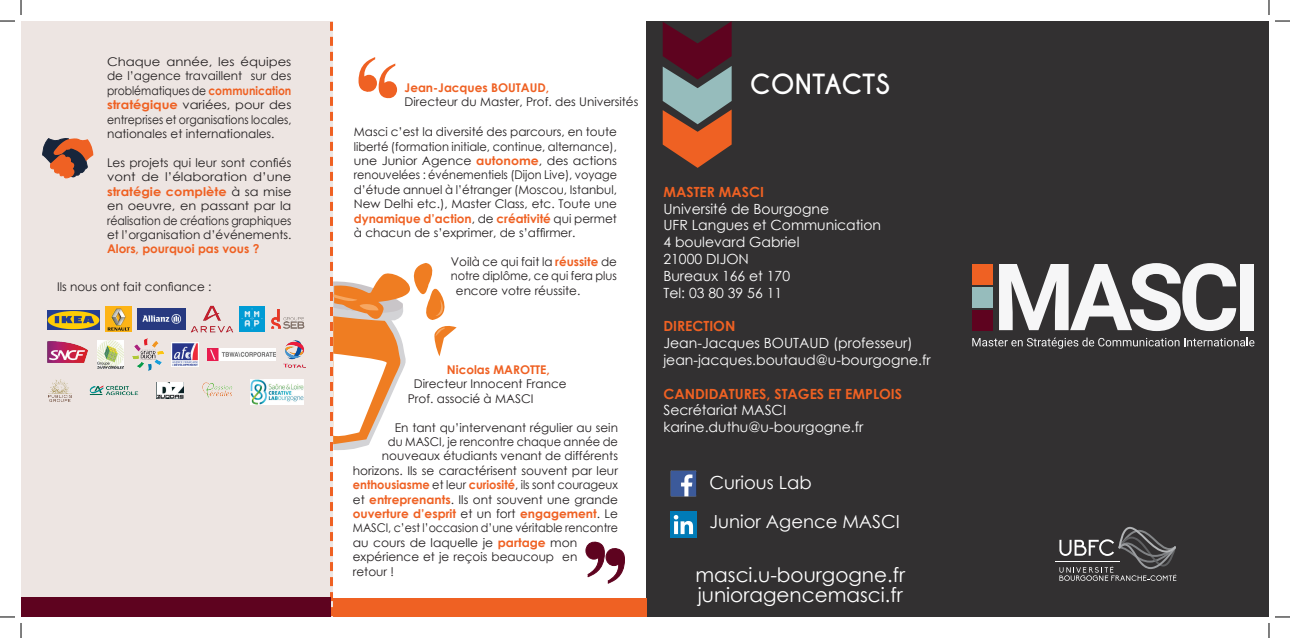
<style>
.page{position:relative;width:1290px;height:638px;background:#fff}
.page>*{position:absolute;margin:0;border:0;box-sizing:border-box;transform-origin:0 0}
.t1{font:700 26px "Caviar Dreams";color:#fff}
.t2{font:20px/19.8px "Century Gothic";color:#fff}
.t3{font:18px "Century Gothic";color:#fff}
.t4{font:14px/16.8px "Century Gothic";color:#fff}
.t5{font:700 14px "Century Gothic";color:#ef6123}
.t6{font:12px/14.4px "Century Gothic";color:#231f20;text-align:justify}
.t7{font:12px/14.4px "Century Gothic";color:#231f20;text-align:justify;scale:1.1 1}
.t8{font:12px "Century Gothic";color:#231f20;scale:.95 1}
.t9{font:700 12px "Century Gothic";color:#ef6123}
.t10{font:12px "Century Gothic";color:#231f20;scale:.92 1}
.s1{font-weight:700;color:#ef6123}
.s2{font-weight:400;color:#231f20}
</style>
<div class="page">
<div style="left:956px;top:21px;width:312px;height:595px;background:#323031"></div>
<div style="left:646px;top:21px;width:310px;height:595px;background:#323031"></div>
<img style="left:670px;top:511px;width:26px;height:25px">
<svg style="left:662px;top:22px;width:69px;height:146px"></svg>
<img style="left:670px;top:470px;width:26px;height:26px">
<hr style="left:1055px;top:560px;width:64px;height:1px;background:#fff">
<svg style="left:1059px;top:526px;width:117px;height:54px"></svg>
<div style="left:333px;top:598px;width:313px;height:18px;background:#ef6123"></div>
<div style="left:585px;top:541px;width:17px;height:18px;border:1px solid #5f0320;border-radius:50%"></div>
<svg style="left:586px;top:541px;width:39px;height:43px"></svg>
<div style="left:972px;top:264px;width:21px;height:21px;background:#ef6123"></div>
<div style="left:972px;top:287px;width:21px;height:21px;background:#96bcbc"></div>
<div style="left:972px;top:310px;width:21px;height:20px;background:#5e031f"></div>
<svg style="left:999px;top:263px;width:237px;height:68px"></svg>
<div style="left:1240px;top:264px;width:13px;height:66px;background:#f6f6f7"></div>
<svg style="left:972px;top:337px;width:282px;height:11px"></svg>
<svg style="left:0;top:0;width:456px;height:637px"></svg>
<svg style="left:1268px;top:0;width:21px;height:22px"></svg>
<svg style="left:1268px;top:616px;width:21px;height:21px"></svg>
<p class="t7" style="left:107px;top:54px;width:169px">Chaque année, les équipes de l’agence travaillent sur des problématiques de <span class="s1">communication stratégique</span> variées, pour des entreprises et organisations locales, nationales et internationales.</p>
<p class="t6" style="left:107px;top:155px;width:186px">Les projets qui leur sont confiés vont de l’élaboration d’une <span class="s1">stratégie complète</span> à sa mise en oeuvre, en passant par la réalisation de créations graphiques et l’organisation d’événements.</p>
<p class="t9" style="left:107px;top:240px;width:154px">Alors, pourquoi pas vous ?</p>
<p class="t6" style="left:57px;top:279px;width:156px">Ils nous ont fait confiance :</p>
<p class="t9" style="left:404px;top:78px;width:146px">Jean-Jacques BOUTAUD,</p>
<p class="t6" style="left:404px;top:95px;width:235px">Directeur du Master, Prof. des Universités</p>
<p class="t6" style="left:354px;top:124px;width:265px">Masci c’est la diversité des parcours, en toute liberté (formation initiale, continue, alternance), une Junior Agence <span class="s1">autonome</span>, des actions renouvelées : événementiels (Dijon Live), voyage d’étude annuel à l’étranger (Moscou, Istanbul, New Delhi etc.), Master Class, etc. Toute une <span class="s1">dynamique d’action</span>, de <span class="s1">créativité</span> qui permet à chacun de s’exprimer, de s’affirmer.</p>
<p class="t6" style="left:451px;top:254px;width:167px">Voilà ce qui fait la <span class="s1">réussite</span> de</p>
<p class="t8" style="left:451px;top:267px;width:176px">notre diplôme, ce qui fera plus</p>
<p class="t6" style="left:456px;top:283px;width:126px">encore votre réussite.</p>
<p class="t9" style="left:447px;top:360px;width:104px">Nicolas MAROTTE,</p>
<p class="t6" style="left:408px;top:376px;width:160px;text-indent:6px">Directeur Innocent France<br>Prof. associé à MASCI</p>
<p class="t6" style="left:395px;top:419px;width:224px">En tant qu’intervenant régulier au sein</p>
<p class="t8" style="left:388px;top:433px;width:244px">du MASCI, je rencontre chaque année de</p>
<p class="t6" style="left:382px;top:448px;width:237px">nouveaux étudiants venant de différents</p>
<p class="t6" style="left:353px;top:463px;width:267px">horizons. Ils se caractérisent souvent par leur</p>
<p class="t8" style="left:353px;top:476px;width:280px"><span class="s1">enthousiasme</span> et leur <span class="s1">curiosité</span>, ils sont courageux</p>
<p class="t6" style="left:353px;top:491px;width:266px">et <span class="s1">entreprenants</span>. Ils ont souvent une grande</p>
<p class="t9" style="left:353px;top:504px;width:266px">ouverture d’esprit <span class="s2">et un fort</span> engagement<span class="s2">. Le</span></p>
<p class="t10" style="left:353px;top:519px;width:290px">MASCI, c’est l’occasion d’une véritable rencontre</p>
<p class="t6" style="left:353px;top:535px;width:226px">au cours de laquelle je <span class="s1">partage</span> mon</p>
<p class="t6" style="left:353px;top:549px;width:226px">expérience et je reçois beaucoup en</p>
<p class="t6" style="left:353px;top:563px;width:43px">retour !</p>
<h1 class="t1" style="left:750px;top:68px;width:20px">CONT</h1>
<h1 class="t1" style="left:824px;top:68px;width:67px">ACTS</h1>
<p class="t5" style="left:663px;top:181px;width:102px">MASTER MASCI</p>
<p class="t4" style="left:663px;top:200px;width:219px">Université de Bourgogne<br>UFR Langues et Communication<br>4 boulevard Gabriel<br>21000 DIJON<br>Bureaux 166 et 170<br>Tel: 03 80 39 56 11</p>
<p class="t5" style="left:663px;top:315px;width:73px">DIRECTION</p>
<p class="t4" style="left:663px;top:334px;width:269px">Jean-Jacques BOUTAUD (professeur) jean-jacques.boutaud@u-bourgogne.fr</p>
<p class="t5" style="left:663px;top:383px;width:240px">CANDIDATURES, STAGES ET EMPLOIS</p>
<p class="t4" style="left:663px;top:401px;width:201px">Secrétariat MASCI karine.duthu@u-bourgogne.fr</p>
<h3 class="t3" style="left:709px;top:470px;width:104px">Curious Lab</h3>
<h3 class="t3" style="left:709px;top:508px;width:192px">Junior Agence MASCI</h3>
<h2 class="t2" style="left:695px;top:564px;width:211px">masci.u-bourgogne.fr junioragencemasci.fr</h2>
</div>
